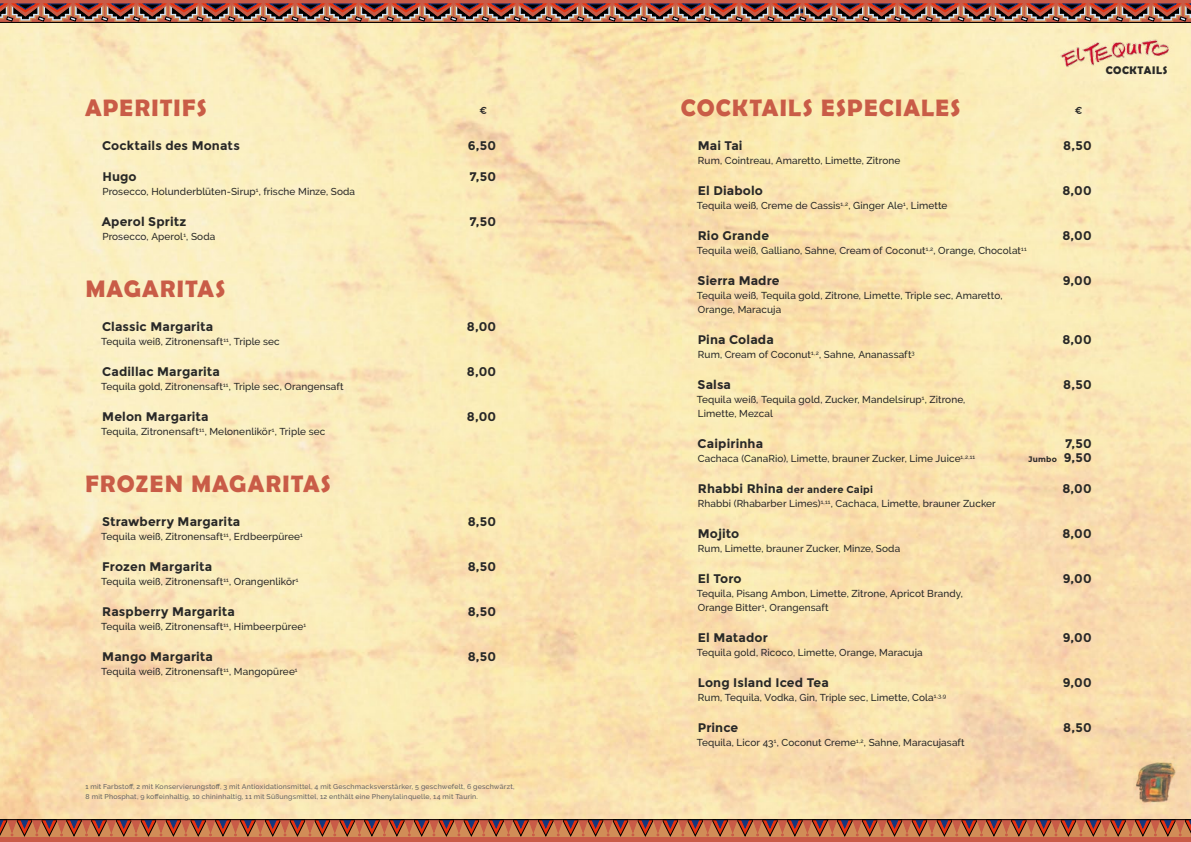
<style>
.page{position:relative;width:1191px;height:842px;background:#fff}
.page>*{position:absolute;margin:0;border:0;box-sizing:border-box;transform-origin:0 0}
.t1{font:600 24px "Berlinsans";letter-spacing:.05em;color:#c95c47}
.t2{font:700 12.5px "Montserrat";letter-spacing:.01em;color:#282827}
.t3{font:600 11.1px "Berlinsans";letter-spacing:.05em;color:#282827}
.t4{font:500 10px/14px "Raleway";letter-spacing:.01em;color:#282827}
.t5{font:700 10px "Montserrat";letter-spacing:.02em;color:#282827}
.t6{font:10px "Montserrat";color:#282827}
.t7{font:700 8px "Montserrat";letter-spacing:.03em;color:#282827}
.t8{font:500 7px/10px "Raleway";letter-spacing:.025em;color:#646363}
.s1{font-size:12.5px}
</style>
<div class="page">
<svg style="left:0;top:0;width:1191px;height:4px;background:#ba5447"></svg>
<hr style="left:0;top:22px;width:1191px;height:1px;background:#000">
<svg style="left:0;top:4px;width:1191px;height:18px;background:#90564b"></svg>
<div style="left:0;top:820px;width:1191px;height:21px;background:#d18d57"></div>
<div style="left:0;top:837px;width:1191px;height:5px;background:#c95b47"></div>
<svg style="left:0;top:820px;width:1191px;height:16px"></svg>
<hr style="left:0;top:819px;width:1191px;height:1px;background:#000">
<img style="left:1133px;top:758px;width:43px;height:47px">
<img style="left:1057px;top:37px;width:114px;height:30px">
<h1 class="t1" style="left:85px;top:94px;width:123px">APERITIFS</h1>
<p class="t2" style="left:102px;top:138px;width:139px">Cocktails des Monats</p>
<p class="t2" style="left:468px;top:138px;width:30px">6,50</p>
<p class="t2" style="left:102px;top:169px;width:36px">Hugo</p>
<p class="t2" style="left:469px;top:169px;width:28px">7,50</p>
<p class="t4" style="left:102px;top:184px;width:254px">Prosecco, Holunderblüten-Sirup<sup>1</sup>, frische Minze, Soda</p>
<p class="t2" style="left:102px;top:214px;width:86px">Aperol Spritz</p>
<p class="t2" style="left:469px;top:214px;width:28px">7,50</p>
<p class="t4" style="left:102px;top:229px;width:114px">Prosecco, Aperol<sup>1</sup>, Soda</p>
<h1 class="t1" style="left:86px;top:275px;width:141px">MAGARITAS</h1>
<p class="t2" style="left:102px;top:319px;width:113px">Classic Margarita</p>
<p class="t2" style="left:467px;top:319px;width:31px">8,00</p>
<p class="t4" style="left:101px;top:334px;width:180px">Tequila weiß, Zitronensaft<sup>11</sup>, Triple sec</p>
<p class="t2" style="left:102px;top:364px;width:119px">Cadillac Margarita</p>
<p class="t2" style="left:467px;top:364px;width:31px">8,00</p>
<p class="t4" style="left:101px;top:379px;width:244px">Tequila gold, Zitronensaft<sup>11</sup>, Triple sec, Orangensaft</p>
<p class="t2" style="left:102px;top:409px;width:108px">Melon Margarita</p>
<p class="t2" style="left:467px;top:409px;width:31px">8,00</p>
<p class="t4" style="left:101px;top:424px;width:226px">Tequila, Zitronensaft<sup>11</sup>, Melonenlikör<sup>1</sup>, Triple sec</p>
<h1 class="t1" style="left:86px;top:470px;width:247px">FROZEN MAGARITAS</h1>
<p class="t2" style="left:102px;top:514px;width:140px">Strawberry Margarita</p>
<p class="t2" style="left:468px;top:514px;width:30px">8,50</p>
<p class="t4" style="left:101px;top:529px;width:203px">Tequila weiß, Zitronensaft<sup>11</sup>, Erdbeerpüree<sup>1</sup></p>
<p class="t2" style="left:102px;top:559px;width:111px">Frozen Margarita</p>
<p class="t2" style="left:468px;top:559px;width:30px">8,50</p>
<p class="t4" style="left:101px;top:574px;width:199px">Tequila weiß, Zitronensaft<sup>11</sup>, Orangenlikör<sup>1</sup></p>
<p class="t2" style="left:102px;top:604px;width:134px">Raspberry Margarita</p>
<p class="t2" style="left:468px;top:604px;width:30px">8,50</p>
<p class="t4" style="left:101px;top:619px;width:206px">Tequila weiß, Zitronensaft<sup>11</sup>, Himbeerpüree<sup>1</sup></p>
<p class="t2" style="left:102px;top:649px;width:112px">Mango Margarita</p>
<p class="t2" style="left:468px;top:649px;width:30px">8,50</p>
<p class="t4" style="left:101px;top:664px;width:198px">Tequila weiß, Zitronensaft<sup>11</sup>, Mangopüree<sup>1</sup></p>
<h1 class="t1" style="left:681px;top:94px;width:281px">COCKTAILS ESPECIALES</h1>
<p class="t2" style="left:698px;top:138px;width:46px">Mai Tai</p>
<p class="t2" style="left:1063px;top:138px;width:30px">8,50</p>
<p class="t4" style="left:698px;top:153px;width:204px">Rum, Cointreau, Amaretto, Limette, Zitrone</p>
<p class="t2" style="left:698px;top:183px;width:67px">El Diabolo</p>
<p class="t2" style="left:1062px;top:183px;width:31px">8,00</p>
<p class="t4" style="left:696px;top:198px;width:252px">Tequila weiß, Creme de Cassis<sup>1,2</sup>, Ginger Ale<sup>1</sup>, Limette</p>
<p class="t2" style="left:698px;top:228px;width:73px">Rio Grande</p>
<p class="t2" style="left:1062px;top:228px;width:31px">8,00</p>
<p class="t4" style="left:696px;top:243px;width:331px">Tequila weiß, Galliano, Sahne, Cream of Coconut<sup>1,2</sup>, Orange, Chocolat<sup>11</sup></p>
<p class="t2" style="left:697px;top:273px;width:84px">Sierra Madre</p>
<p class="t2" style="left:1062px;top:273px;width:30px">9,00</p>
<p class="t4" style="left:696px;top:288px;width:307px">Tequila weiß, Tequila gold, Zitrone, Limette, Triple sec, Amaretto,<br>Orange, Maracuja</p>
<p class="t2" style="left:698px;top:332px;width:77px">Pina Colada</p>
<p class="t2" style="left:1062px;top:332px;width:31px">8,00</p>
<p class="t4" style="left:698px;top:347px;width:218px">Rum, Cream of Coconut<sup>1,2</sup>, Sahne, Ananassaft<sup>3</sup></p>
<p class="t2" style="left:697px;top:377px;width:35px">Salsa</p>
<p class="t2" style="left:1063px;top:377px;width:30px">8,50</p>
<p class="t4" style="left:696px;top:392px;width:270px">Tequila weiß, Tequila gold, Zucker, Mandelsirup<sup>1</sup>, Zitrone,<br>Limette, Mezcal</p>
<p class="t2" style="left:697px;top:436px;width:67px">Caipirinha</p>
<p class="t2" style="left:1065px;top:436px;width:28px">7,50</p>
<p class="t4" style="left:697px;top:451px;width:279px">Cachaca (CanaRio), Limette, brauner Zucker, Lime Juice<sup>1,2,11</sup></p>
<p class="t7" style="left:1028px;top:454px;width:65px">Jumbo <span class="s1">9,50</span></p>
<p class="t5" style="left:698px;top:484px;width:177px"><span class="s1">Rhabbi Rhina</span> der andere Caipi</p>
<p class="t2" style="left:1062px;top:481px;width:31px">8,00</p>
<p class="t4" style="left:698px;top:497px;width:299px">Rhabbi (Rhabarber Limes)<sup>1,11</sup>, Cachaca, Limette, brauner Zucker</p>
<p class="t2" style="left:698px;top:526px;width:43px">Mojito</p>
<p class="t2" style="left:1062px;top:526px;width:31px">8,00</p>
<p class="t4" style="left:698px;top:542px;width:204px">Rum, Limette, brauner Zucker, Minze, Soda</p>
<p class="t2" style="left:698px;top:571px;width:45px">El Toro</p>
<p class="t2" style="left:1062px;top:571px;width:30px">9,00</p>
<p class="t4" style="left:696px;top:587px;width:268px">Tequila, Pisang Ambon, Limette, Zitrone, Apricot Brandy,<br>Orange Bitter<sup>1</sup>, Orangensaft</p>
<p class="t2" style="left:698px;top:630px;width:72px">El Matador</p>
<p class="t2" style="left:1062px;top:630px;width:30px">9,00</p>
<p class="t4" style="left:696px;top:646px;width:227px">Tequila gold, Ricoco, Limette, Orange, Maracuja</p>
<p class="t2" style="left:698px;top:675px;width:132px">Long Island Iced Tea</p>
<p class="t2" style="left:1062px;top:675px;width:30px">9,00</p>
<p class="t4" style="left:698px;top:691px;width:250px">Rum, Tequila, Vodka, Gin, Triple sec, Limette, Cola<sup>1,3,9</sup></p>
<p class="t2" style="left:698px;top:720px;width:42px">Prince</p>
<p class="t2" style="left:1063px;top:720px;width:30px">8,50</p>
<p class="t4" style="left:696px;top:736px;width:270px">Tequila, Licor 43<sup>1</sup>, Coconut Creme<sup>1,2</sup>, Sahne, Maracujasaft</p>
<p class="t6" style="left:479px;top:105px;width:9px">€</p>
<p class="t6" style="left:1075px;top:105px;width:9px">€</p>
<p class="t8" style="left:85px;top:782px;width:431px">1 mit Farbstoff, 2 mit Konservierungstoff, 3 mit Antioxidationsmittel, 4 mit Geschmacksverstärker, 5 geschwefelt, 6 geschwärzt,<br>8 mit Phosphat, 9 koffeinhaltig, 10 chininhaltig, 11 mit Süßungsmittel, 12 enthält eine Phenylalinquelle, 14 mit Taurin.</p>
<p class="t3" style="left:1105px;top:64px;width:63px">COCKTAILS</p>
</div>
